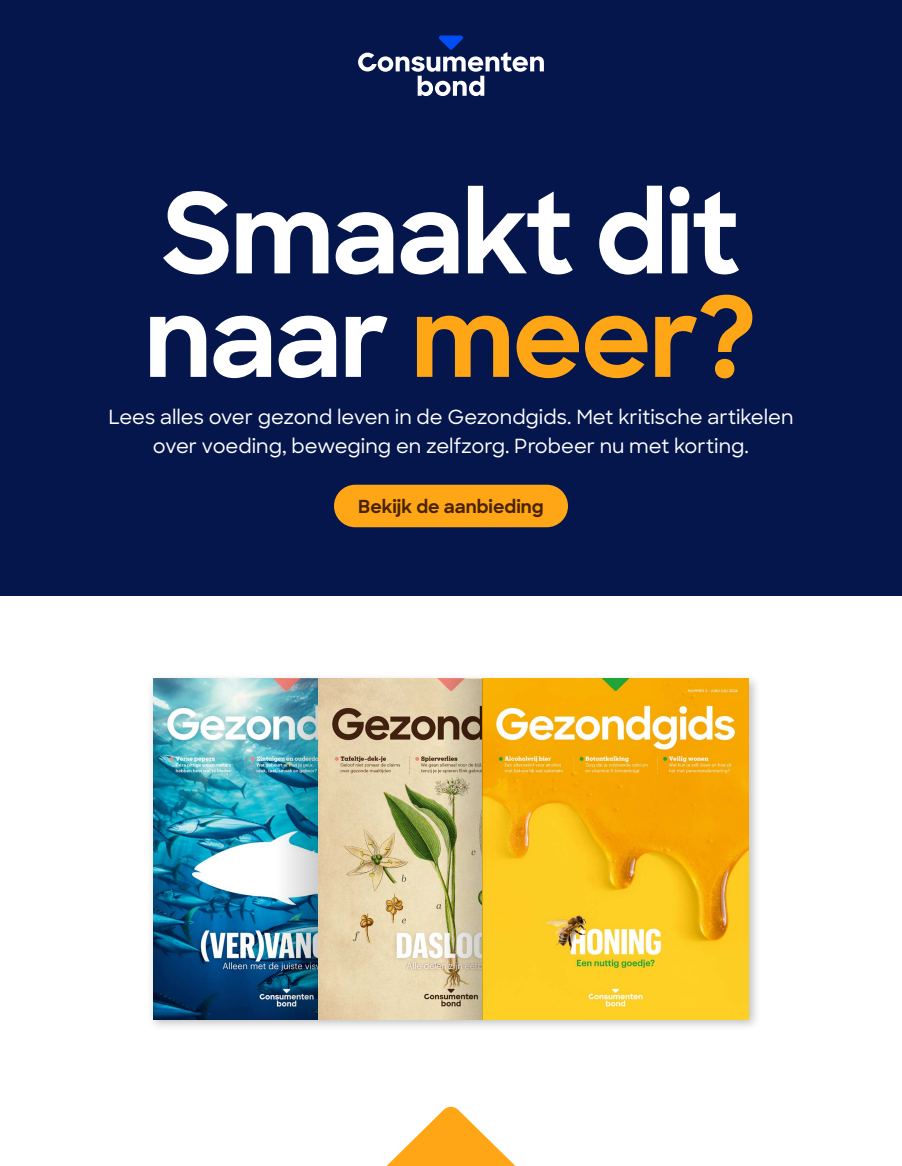
<style>
.page{position:relative;width:902px;height:1166px;background:#fff}
.page>*{position:absolute;margin:0;border:0;box-sizing:border-box;transform-origin:0 0}
.t1{font:700 111px/103.5px "Sharp Sans";letter-spacing:-.02em;color:#fff}
.t2{font:500 19.5px/28.5px "Sharp Sans";color:#fff;text-align:center}
.t3{font:700 18px "Sharp Sans";color:#492300}
.s1{color:#ffa617}
</style>
<div class="page">
<div style="left:0;top:0;width:901px;height:595px;background:#05164c"></div>
<svg style="left:387px;top:1106px;width:128px;height:59px"></svg>
<svg style="left:358px;top:36px;width:186px;height:60px"></svg>
<div style="left:334px;top:484px;width:234px;height:43px;background:#ffa617;border-radius:21px"></div>
<div style="left:147px;top:672px;width:613px;height:359px;background:#000;opacity:.25"></div>
<img style="left:153px;top:678px;width:122px;height:341px">
<img style="left:318px;top:678px;width:122px;height:341px">
<img style="left:483px;top:678px;width:265px;height:341px">
<img style="left:275px;top:678px;width:43px;height:341px">
<img style="left:440px;top:678px;width:43px;height:341px">
<h1 class="t1" style="left:144px;top:177px;width:615px">Smaakt dit naar <span class="s1">meer?</span></h1>
<p class="t2" style="left:108px;top:402px;width:686px">Lees alles over gezond leven in de Gezondgids. Met kritische artikelen over voeding, beweging en zelfzorg. Probeer nu met korting.</p>
<p class="t3" style="left:358px;top:492px;width:187px">Bekijk de aanbieding</p>
</div>
